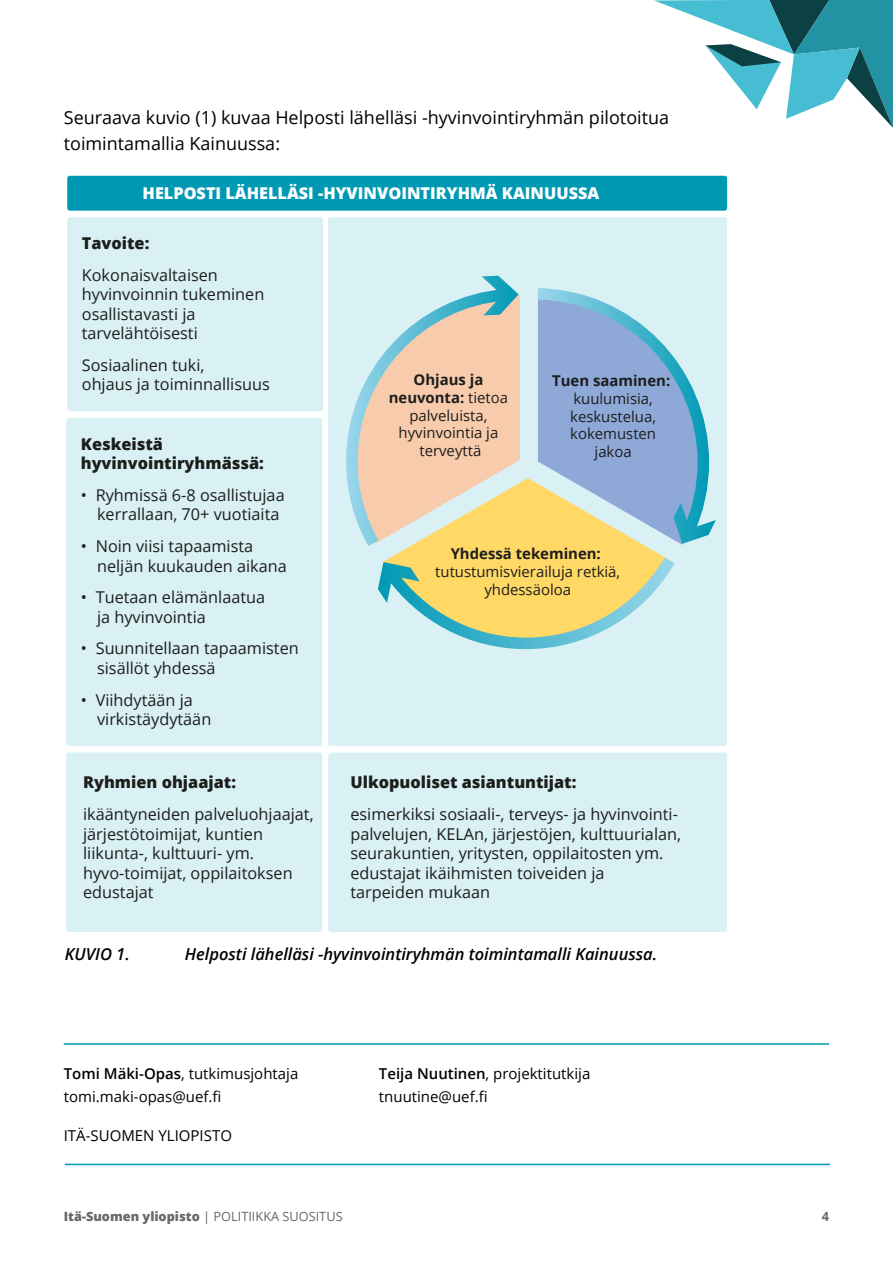
<style>
.page{position:relative;width:893px;height:1263px;background:#fff}
.page>*{position:absolute;margin:0;border:0;box-sizing:border-box;transform-origin:0 0}
.Leipäteksti_sisältö{font:18px/25.5px "Open Sans";color:#000}
.Kuvateksti{font:italic 600 16.5px "Open Sans";color:#000}
.t1{font:16.2px/19.5px "Open Sans";color:#1d1e1c}
.t2{font:800 16.2px "Open Sans";color:#fff}
.t3{font:800 16.2px/19.5px "Open Sans";color:#1d1e1c}
.Leipäteksti_sisältö-2{font:15px "Open Sans";color:#000}
.t4{font:14.85px/17.9px "Open Sans";color:#1d1e1c;text-align:center}
.t5{font:800 12.75px "Open Sans";color:#686868}
.t6{font:700 12.75px "Open Sans";color:#686868}
.s1{font-weight:800}
.s2{font-weight:700}
.s3{font-weight:600}
.s4{font-weight:400}
</style>
<div class="page">
<svg style="left:654px;top:0;width:239px;height:128px"></svg>
<div style="left:67px;top:176px;width:660px;height:35px;background:#0099b4;border-radius:3px"></div>
<div style="left:67px;top:217px;width:256px;height:194px;background:#d9f0f4;border-radius:3px"></div>
<div style="left:66px;top:752px;width:256px;height:180px;background:#d9f0f4;border-radius:3px"></div>
<div style="left:328px;top:752px;width:399px;height:180px;background:#d9f0f4;border-radius:3px"></div>
<div style="left:328px;top:217px;width:399px;height:529px;background:#d9f0f4;border-radius:3px"></div>
<div style="left:66px;top:418px;width:256px;height:328px;background:#d9f0f4;border-radius:3px"></div>
<svg style="left:346px;top:410px;width:8px;height:102px"></svg>
<svg style="left:354px;top:276px;width:362px;height:374px"></svg>
<hr style="left:64px;top:1043px;width:765px;height:2px;background:#0099b5">
<hr style="left:65px;top:1164px;width:765px;height:1px;background:#0099b5">
<p class="Leipäteksti_sisältö" style="left:64px;top:105px;width:607px">Seuraava kuvio (1) kuvaa Helposti lähelläsi -hyvinvointiryhmän pilotoitua toimintamallia Kainuussa:</p>
<p class="t2" style="left:143px;top:181px;width:458px">HELPOSTI LÄHELLÄSI -HYVINVOINTIRYHMÄ KAINUUSSA</p>
<p class="t1" style="left:82px;top:227px;width:138px;line-height:31.7px"><span class="s1">Tavoite:<br></span>Kokonaisvaltaisen</p>
<p class="t1" style="left:82px;top:284px;width:184px">hyvinvoinnin tukeminen osallistavasti ja tarvelähtöisesti</p>
<p class="t1" style="left:82px;top:355px;width:190px">Sosiaalinen tuki,<br>ohjaus ja toiminnallisuus</p>
<p class="t4" style="left:389px;top:370px;width:121px"><span class="s2">Ohjaus ja neuvonta:</span> tietoa palveluista, hyvinvointia ja terveyttä</p>
<p class="t4" style="left:552px;top:371px;width:120px"><span class="s2">Tuen saaminen: </span>kuulumisia, keskustelua, kokemusten jakoa</p>
<p class="t3" style="left:81px;top:433px;width:185px">Keskeistä hyvinvointiryhmässä:</p>
<p class="t1" style="left:97px;top:485px;width:189px;text-indent:-16px">• Ryhmissä 6-8 osallistujaa kerrallaan, 70+ vuotiaita</p>
<p class="t1" style="left:97px;top:536px;width:191px;text-indent:-16px">• Noin viisi tapaamista neljän kuukauden aikana</p>
<p class="t1" style="left:97px;top:587px;width:170px;text-indent:-16px">• Tuetaan elämänlaatua ja hyvinvointia</p>
<p class="t1" style="left:97px;top:638px;width:203px;text-indent:-16px">• Suunnitellaan tapaamisten sisällöt yhdessä</p>
<p class="t1" style="left:97px;top:690px;width:116px;text-indent:-16px">• Viihdytään ja virkistäydytään</p>
<p class="t4" style="left:435px;top:544px;width:186px"><span class="s2">Yhdessä tekeminen: </span>tutustumisvierailuja retkiä, yhdessäoloa</p>
<p class="t1" style="left:83px;top:766px;width:232px;line-height:31.7px"><span class="s1">Ryhmien ohjaajat: </span>ikääntyneiden palveluohjaajat,</p>
<p class="t1" style="left:83px;top:823px;width:211px">järjestötoimijat, kuntien liikunta-, kulttuuri- ym. hyvo-toimijat, oppilaitoksen edustajat</p>
<p class="t1" style="left:350px;top:766px;width:329px;line-height:31.7px"><span class="s1">Ulkopuoliset asiantuntijat:<br></span>esimerkiksi sosiaali-, terveys- ja hyvinvointi-</p>
<p class="t1" style="left:350px;top:824px;width:332px">palvelujen, KELAn, järjestöjen, kulttuurialan, seurakuntien, yritysten, oppilaitosten ym. edustajat ikäihmisten toiveiden ja tarpeiden mukaan</p>
<p class="Kuvateksti" style="left:65px;top:942px;width:66px">KUVIO 1.</p>
<p class="Kuvateksti" style="left:185px;top:942px;width:474px">Helposti lähelläsi -hyvinvointiryhmän toimintamalli Kainuussa.</p>
<p class="Leipäteksti_sisältö-2" style="left:64px;top:1063px;width:236px"><span class="s3">Tomi Mäki-Opas</span>, tutkimusjohtaja</p>
<p class="Leipäteksti_sisältö-2" style="left:64px;top:1086px;width:159px">tomi.maki-opas@uef.fi</p>
<p class="Leipäteksti_sisältö-2" style="left:64px;top:1125px;width:170px">ITÄ-SUOMEN YLIOPISTO</p>
<p class="Leipäteksti_sisältö-2" style="left:379px;top:1063px;width:213px"><span class="s3">Teija Nuutinen</span>, projektitutkija</p>
<p class="Leipäteksti_sisältö-2" style="left:379px;top:1086px;width:110px">tnuutine@uef.fi</p>
<p class="t5" style="left:64px;top:1207px;width:280px">Itä-Suomen yliopisto <span class="s4">| POLITIIKKA SUOSITUS</span></p>
<p class="t6" style="left:822px;top:1208px;width:9px">4</p>
</div>
